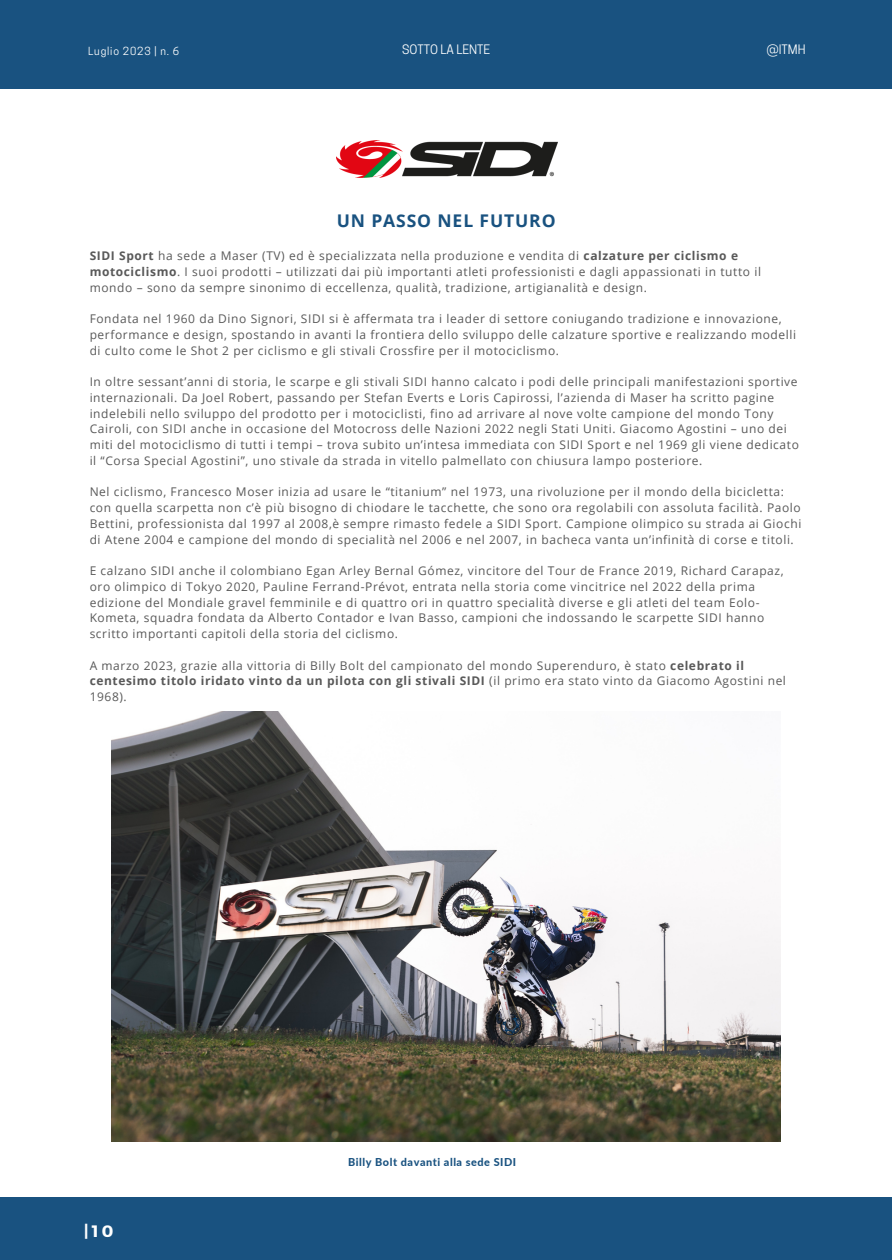
<style>
.page{position:relative;width:892px;height:1260px;background:#fff}
.page>*{position:absolute;margin:0;border:0;box-sizing:border-box;transform-origin:0 0}
.t1{font:700 17.5px "Open Sans";letter-spacing:.05em;color:#195280}
.t2{font:700 16.54px "Montserrat";color:#fff}
.t3{font:12.25px "Cooper Hewitt";color:#fff}
.t4{font:11.99px/15.8px "Open Sans";letter-spacing:.05em;color:#595959}
.t5{font:800 10.85px "Lato";letter-spacing:.05em;color:#195280}
.t6{font:10.5px "Cooper Hewitt";letter-spacing:.08em;color:#fff}
.s1{font-weight:700}
</style>
<div class="page">
<div style="left:0;top:0;width:891px;height:88px;background:#195280"></div>
<div style="left:0;top:1197px;width:891px;height:63px;background:#195280"></div>
<img style="left:337px;top:141px;width:220px;height:37px">
<img style="left:112px;top:711px;width:668px;height:430px">
<p class="t6" style="left:88px;top:47px;width:92px">Luglio 2023 | n. 6</p>
<p class="t3" style="left:402px;top:45px;width:90px">SOTTO LA LENTE</p>
<p class="t3" style="left:766px;top:45px;width:40px">@ITMH</p>
<p class="t1" style="left:336px;top:209px;width:220px">UN PASSO NEL FUTURO</p>
<p class="t4" style="left:90px;top:248px;width:672px"><span class="s1">SIDI Sport</span> ha sede a Maser (TV) ed è specializzata nella produzione e vendita di <span class="s1">calzature per ciclismo e motociclismo</span>. I suoi prodotti – utilizzati dai più importanti atleti professionisti e dagli appassionati in tutto il mondo – sono da sempre sinonimo di eccellenza, qualità, tradizione, artigianalità e design.</p>
<p class="t4" style="left:90px;top:311px;width:707px">Fondata nel 1960 da Dino Signori, SIDI si è affermata tra i leader di settore coniugando tradizione e innovazione, performance e design, spostando in avanti la frontiera dello sviluppo delle calzature sportive e realizzando modelli di culto come le Shot 2 per ciclismo e gli stivali Crossfire per il motociclismo.</p>
<p class="t4" style="left:90px;top:374px;width:710px">In oltre sessant’anni di storia, le scarpe e gli stivali SIDI hanno calcato i podi delle principali manifestazioni sportive internazionali. Da Joel Robert, passando per Stefan Everts e Loris Capirossi, l’azienda di Maser ha scritto pagine indelebili nello sviluppo del prodotto per i motociclisti, fino ad arrivare al nove volte campione del mondo Tony Cairoli, con SIDI anche in occasione del Motocross delle Nazioni 2022 negli Stati Uniti. Giacomo Agostini – uno dei miti del motociclismo di tutti i tempi – trova subito un’intesa immediata con SIDI Sport e nel 1969 gli viene dedicato il “Corsa Special Agostini”, uno stivale da strada in vitello palmellato con chiusura lampo posteriore.</p>
<p class="t4" style="left:90px;top:484px;width:713px">Nel ciclismo, Francesco Moser inizia ad usare le “titanium” nel 1973, una rivoluzione per il mondo della bicicletta: con quella scarpetta non c’è più bisogno di chiodare le tacchette, che sono ora regolabili con assoluta facilità. Paolo Bettini, professionista dal 1997 al 2008,è sempre rimasto fedele a SIDI Sport. Campione olimpico su strada ai Giochi di Atene 2004 e campione del mondo di specialità nel 2006 e nel 2007, in bacheca vanta un’infinità di corse e titoli.</p>
<p class="t4" style="left:90px;top:563px;width:695px">E calzano SIDI anche il colombiano Egan Arley Bernal Gómez, vincitore del Tour de France 2019, Richard Carapaz, oro olimpico di Tokyo 2020, Pauline Ferrand-Prévot, entrata nella storia come vincitrice nel 2022 della prima edizione del Mondiale gravel femminile e di quattro ori in quattro specialità diverse e gli atleti del team Eolo-Kometa, squadra fondata da Alberto Contador e Ivan Basso, campioni che indossando le scarpette SIDI hanno scritto importanti capitoli della storia del ciclismo.</p>
<p class="t4" style="left:90px;top:657px;width:697px">A marzo 2023, grazie alla vittoria di Billy Bolt del campionato del mondo Superenduro, è stato <span class="s1">celebrato il centesimo titolo iridato vinto da un pilota con gli stivali SIDI</span> (il primo era stato vinto da Giacomo Agostini nel<br>1968).</p>
<p class="t2" style="left:84px;top:1220px;width:31px">|10</p>
<p class="t5" style="left:348px;top:1155px;width:170px">Billy Bolt davanti alla sede SIDI</p>
</div>
